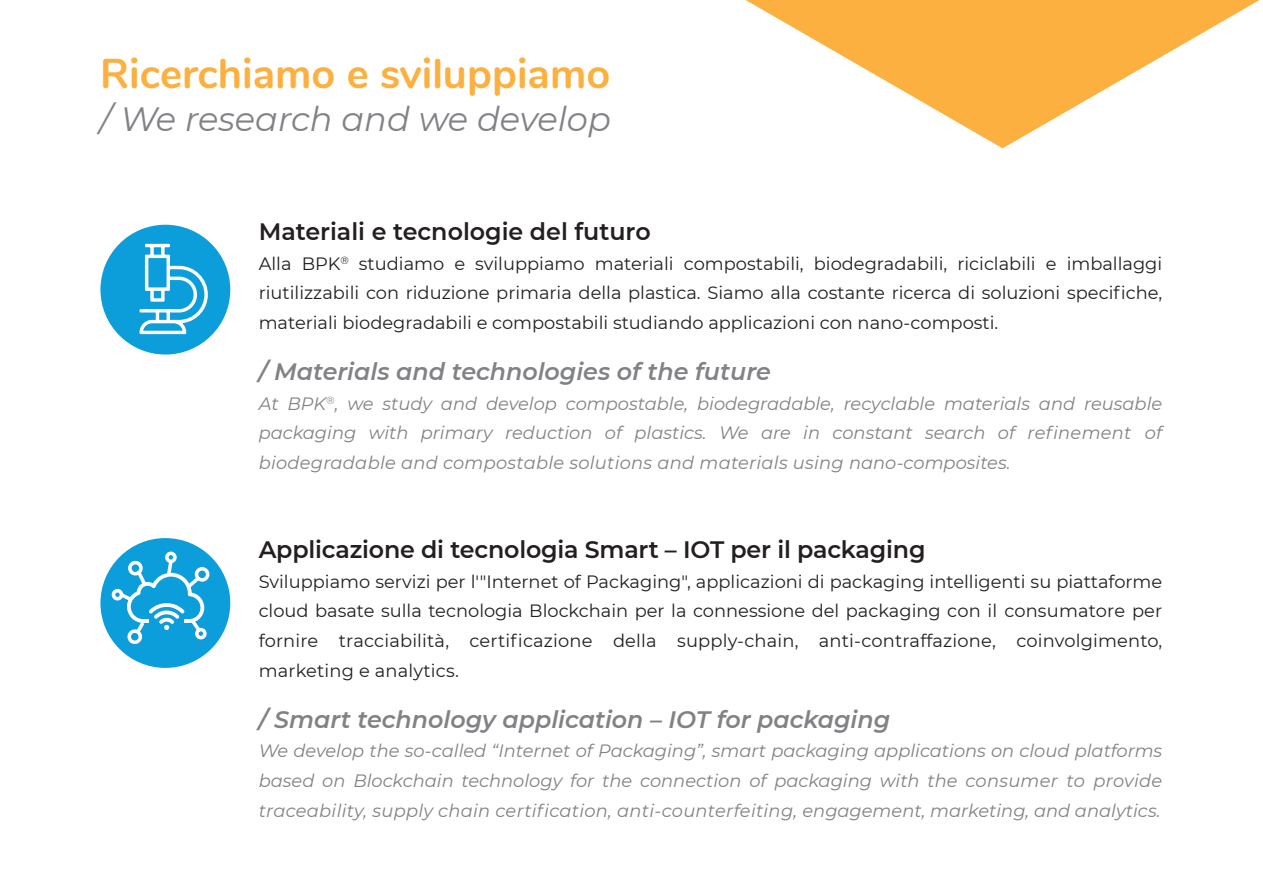
<style>
.page{position:relative;width:1263px;height:893px;background:#fff}
.page>*{position:absolute;margin:0;border:0;box-sizing:border-box;transform-origin:0 0}
.t1{font:700 41.55px "Nunito";color:#fbb040}
.t2{font:italic 33.6px "Montserrat";color:#808285}
.t3{font:italic 600 23.7px "Montserrat";color:#808285}
.t4{font:600 23.7px "Montserrat";letter-spacing:-.01em;color:#231f20}
.t5{font:17.85px/29.7px "Montserrat";color:#231f20;text-align:justify}
.t6{font:italic 17.85px/29.7px "Montserrat";color:#808285;text-align:justify}
</style>
<div class="page">
<svg style="left:746px;top:0;width:513px;height:148px"></svg>
<div style="left:100px;top:538px;width:130px;height:130px;background:#0c9eda;border-radius:50%"></div>
<div style="left:195px;top:628px;width:12px;height:11px;border:4px solid #fff;border-radius:50%"></div>
<div style="left:165px;top:552px;width:12px;height:11px;border:4px solid #fff;border-radius:50%"></div>
<div style="left:112px;top:589px;width:11px;height:11px;border:4px solid #fff;border-radius:50%"></div>
<div style="left:195px;top:567px;width:14px;height:15px;border:4px solid #fff;border-radius:50%"></div>
<div style="left:127px;top:629px;width:15px;height:15px;border:4px solid #fff;border-radius:50%"></div>
<svg style="left:117px;top:557px;width:88px;height:80px"></svg>
<div style="left:100px;top:225px;width:130px;height:130px;background:#0c9eda;border-radius:50%"></div>
<svg style="left:139px;top:243px;width:69px;height:92px"></svg>
<h1 class="t1" style="left:100px;top:43px;width:511px">Ricerchiamo e sviluppiamo</h1>
<h2 class="t2" style="left:100px;top:96px;width:512px">/ We research and we develop</h2>
<h3 class="t4" style="left:259px;top:215px;width:393px">Materiali e tecnologie del futuro</h3>
<p class="t5" style="left:259px;top:248px;width:905px">Alla BPK<sup>®</sup> studiamo e sviluppiamo materiali compostabili, biodegradabili, riciclabili e imballaggi riutilizzabili con riduzione primaria della plastica. Siamo alla costante ricerca di soluzioni specifiche, materiali biodegradabili e compostabili studiando applicazioni con nano-composti.</p>
<h3 class="t3" style="left:259px;top:355px;width:514px">/ Materials and technologies of the future</h3>
<p class="t6" style="left:259px;top:388px;width:905px">At BPK<sup>®</sup>, we study and develop compostable, biodegradable, recyclable materials and reusable packaging with primary reduction of plastics. We are in constant search of refinement of biodegradable and compostable solutions and materials using nano-composites.</p>
<h3 class="t4" style="left:259px;top:533px;width:668px">Applicazione di tecnologia Smart – IOT per il packaging</h3>
<p class="t5" style="left:259px;top:566px;width:905px">Sviluppiamo servizi per l'"Internet of Packaging", applicazioni di packaging intelligenti su piattaforme cloud basate sulla tecnologia Blockchain per la connessione del packaging con il consumatore per fornire tracciabilità, certificazione della supply-chain, anti-contraffazione, coinvolgimento, marketing e analytics.</p>
<h3 class="t3" style="left:259px;top:702px;width:633px">/ Smart technology application – IOT for packaging</h3>
<p class="t6" style="left:259px;top:735px;width:905px">We develop the so-called “Internet of Packaging”, smart packaging applications on cloud platforms based on Blockchain technology for the connection of packaging with the consumer to provide traceability, supply chain certification, anti-counterfeiting, engagement, marketing, and analytics.</p>
</div>
